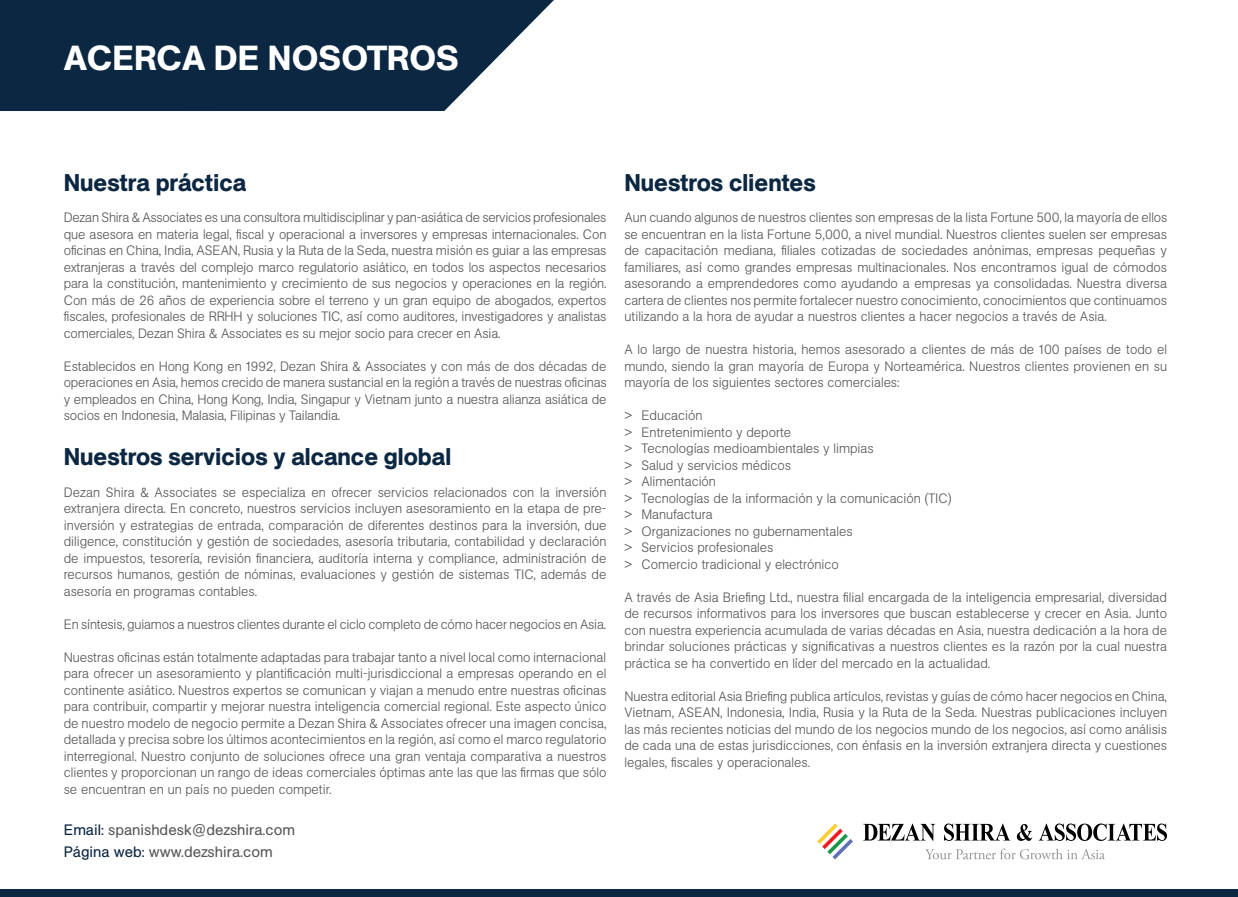
<style>
.page{position:relative;width:1238px;height:897px;background:#fff}
.page>*{position:absolute;margin:0;border:0;box-sizing:border-box;transform-origin:0 0}
.t1{font:500 34.5px "Unlimited Sans";color:#fff}
.t2{font:500 24px "Unlimited Sans";color:#0c2741}
.t3{font:15px/22.5px "Unlimited Sans";color:#59595b}
.t4{font:300 13.5px/16.5px "Unlimited Sans";color:#58595b;text-align:justify}
.s1{color:#0c2741}
</style>
<div class="page">
<svg style="left:0;top:0;width:554px;height:111px;background:#243c53"></svg>
<svg style="left:863px;top:824px;width:72px;height:17px"></svg>
<svg style="left:944px;top:824px;width:66px;height:17px"></svg>
<svg style="left:1016px;top:824px;width:16px;height:17px"></svg>
<svg style="left:1038px;top:824px;width:129px;height:17px"></svg>
<svg style="left:817px;top:823px;width:36px;height:36px"></svg>
<svg style="left:925px;top:848px;width:180px;height:11px"></svg>
<div style="left:0;top:890px;width:1238px;height:7px;background:#0c2741"></div>
<h1 class="t1" style="left:64px;top:32px;width:397px">ACERCA DE NOSOTROS</h1>
<h2 class="t2" style="left:64px;top:165px;width:184px">Nuestra práctica</h2>
<p class="t4" style="left:64px;top:209px;width:544px">Dezan Shira &amp; Associates es una consultora multidisciplinar y pan-asiática de servicios profesionales que asesora en materia legal, fiscal y operacional a inversores y empresas internacionales. Con oficinas en China, India, ASEAN, Rusia y la Ruta de la Seda, nuestra misión es guiar a las empresas extranjeras a través del complejo marco regulatorio asiático, en todos los aspectos necesarios para la constitución, mantenimiento y crecimiento de sus negocios y operaciones en la región.<br>Con más de 26 años de experiencia sobre el terreno y un gran equipo de abogados, expertos fiscales, profesionales de RRHH y soluciones TIC, así como auditores, investigadores y analistas comerciales, Dezan Shira &amp; Associates es su mejor socio para crecer en Asia.</p>
<p class="t4" style="left:64px;top:357px;width:544px">Establecidos en Hong Kong en 1992, Dezan Shira &amp; Associates y con más de dos décadas de operaciones en Asia, hemos crecido de manera sustancial en la región a través de nuestras oficinas y empleados en China, Hong Kong, India, Singapur y Vietnam junto a nuestra alianza asiática de socios en Indonesia, Malasia, Filipinas y Tailandia.</p>
<h2 class="t2" style="left:64px;top:439px;width:389px">Nuestros servicios y alcance global</h2>
<p class="t4" style="left:64px;top:483px;width:544px">Dezan Shira &amp; Associates se especializa en ofrecer servicios relacionados con la inversión extranjera directa. En concreto, nuestros servicios incluyen asesoramiento en la etapa de pre&shy;inversión y estrategias de entrada, comparación de diferentes destinos para la inversión, due diligence, constitución y gestión de sociedades, asesoría tributaria, contabilidad y declaración de impuestos, tesorería, revisión financiera, auditoría interna y compliance, administración de recursos humanos, gestión de nóminas, evaluaciones y gestión de sistemas TIC, además de asesoría en programas contables.</p>
<p class="t4" style="left:64px;top:615px;width:544px">En síntesis, guiamos a nuestros clientes durante el ciclo completo de cómo hacer negocios en Asia.</p>
<p class="t4" style="left:64px;top:648px;width:544px">Nuestras oficinas están totalmente adaptadas para trabajar tanto a nivel local como internacional para ofrecer un asesoramiento y plantificación multi-jurisdiccional a empresas operando en el continente asiático. Nuestros expertos se comunican y viajan a menudo entre nuestras oficinas para contribuir, compartir y mejorar nuestra inteligencia comercial regional. Este aspecto único de nuestro modelo de negocio permite a Dezan Shira &amp; Associates ofrecer una imagen concisa, detallada y precisa sobre los últimos acontecimientos en la región, así como el marco regulatorio interregional. Nuestro conjunto de soluciones ofrece una gran ventaja comparativa a nuestros clientes y proporcionan un rango de ideas comerciales óptimas ante las que las firmas que sólo se encuentran en un país no pueden competir.</p>
<p class="t3" style="left:64px;top:818px;width:233px"><span class="s1">Email:</span> spanishdesk@dezshira.com<br><span class="s1">Página web:</span> www.dezshira.com</p>
<h2 class="t2" style="left:624px;top:165px;width:193px">Nuestros clientes</h2>
<p class="t4" style="left:624px;top:209px;width:544px">Aun cuando algunos de nuestros clientes son empresas de la lista Fortune 500, la mayoría de ellos se encuentran en la lista Fortune 5,000, a nivel mundial. Nuestros clientes suelen ser empresas de capacitación mediana, filiales cotizadas de sociedades anónimas, empresas pequeñas y familiares, así como grandes empresas multinacionales. Nos encontramos igual de cómodos asesorando a emprendedores como ayudando a empresas ya consolidadas. Nuestra diversa cartera de clientes nos permite fortalecer nuestro conocimiento, conocimientos que continuamos utilizando a la hora de ayudar a nuestros clientes a hacer negocios a través de Asia.</p>
<p class="t4" style="left:624px;top:341px;width:544px">A lo largo de nuestra historia, hemos asesorado a clientes de más de 100 países de todo el mundo, siendo la gran mayoría de Europa y Norteamérica. Nuestros clientes provienen en su mayoría de los siguientes sectores comerciales:</p>
<p class="t4" style="left:624px;top:407px;width:329px;text-align:left">&gt; Educación<br>&gt; Entretenimiento y deporte<br>&gt; Tecnologías medioambientales y limpias<br>&gt; Salud y servicios médicos<br>&gt; Alimentación<br>&gt; Tecnologías de la información y la comunicación (TIC) &gt; Manufactura<br>&gt; Organizaciones no gubernamentales<br>&gt; Servicios profesionales<br>&gt; Comercio tradicional y electrónico</p>
<p class="t4" style="left:624px;top:588px;width:544px">A través de Asia Briefing Ltd., nuestra filial encargada de la inteligencia empresarial, diversidad de recursos informativos para los inversores que buscan establecerse y crecer en Asia. Junto con nuestra experiencia acumulada de varias décadas en Asia, nuestra dedicación a la hora de brindar soluciones prácticas y significativas a nuestros clientes es la razón por la cual nuestra práctica se ha convertido en líder del mercado en la actualidad.</p>
<p class="t4" style="left:624px;top:687px;width:544px">Nuestra editorial Asia Briefing publica artículos, revistas y guías de cómo hacer negocios en China, Vietnam, ASEAN, Indonesia, India, Rusia y la Ruta de la Seda. Nuestras publicaciones incluyen las más recientes noticias del mundo de los negocios mundo de los negocios, así como análisis de cada una de estas jurisdicciones, con énfasis en la inversión extranjera directa y cuestiones legales, fiscales y operacionales.</p>
</div>
